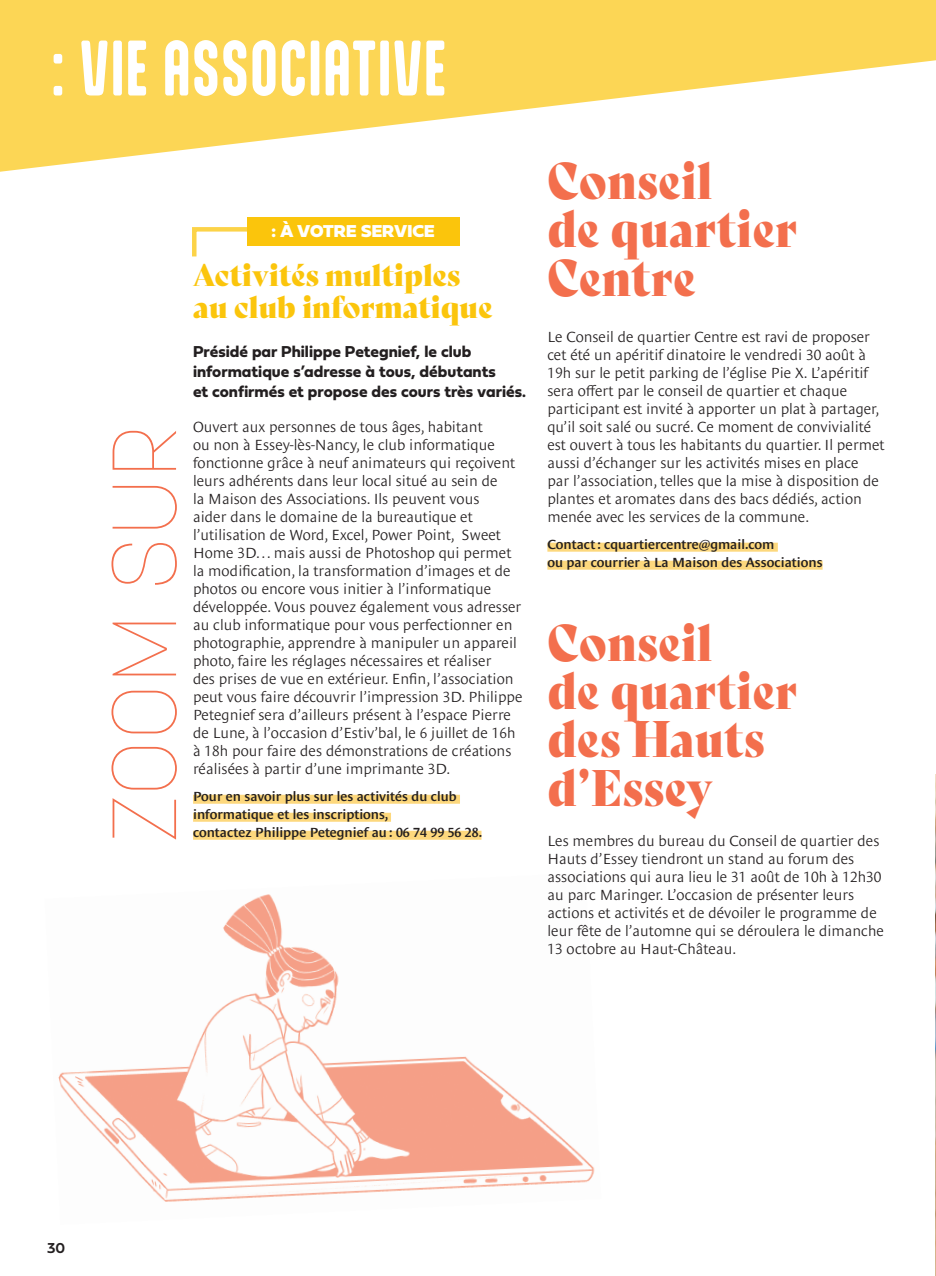
<style>
.page{position:relative;width:936px;height:1276px;background:#fff}
.page>*{position:absolute;margin:0;border:0;box-sizing:border-box;transform-origin:0 0}
.t1{font:100 90px "Korolev";letter-spacing:.03em;color:#f36f4d}
.t2{font:700 66.6px "Aptly";letter-spacing:.02em;color:#fff;scale:.9 1}
.t3{font:49.95px/48.2px "Bely Display";letter-spacing:.01em;color:#f36f4d;scale:.9 1}
.t4{font:30px/31.5px "Bely Display";color:#fbc50c}
.t5{font:18px "Fieldwork Geo Black";color:#fff}
.t6{font:16.5px/19.5px "Fieldwork Geo Bold";color:#231f20}
.t7{font:300 15px/18px "Le Monde Sans Std";color:#231f20}
.t8{font:15px "Fieldwork Geo Demibold";color:#231f20}
.t9{font:600 13.5px/18px "Le Monde Sans Std";color:#231f20}
</style>
<div class="page">
<svg style="left:0;top:0;width:935px;height:172px;fill:#fcd655"></svg>
<img style="left:58px;top:894px;width:537px;height:308px">
<div style="left:193px;top:795px;width:267px;height:9px;background:#fdd87d"></div>
<div style="left:193px;top:813px;width:198px;height:9px;background:#fdd87d"></div>
<div style="left:193px;top:831px;width:288px;height:9px;background:#fdd87d"></div>
<div style="left:547px;top:543px;width:230px;height:9px;background:#fdd87d"></div>
<div style="left:547px;top:561px;width:275px;height:9px;background:#fdd87d"></div>
<div style="left:247px;top:217px;width:212px;height:29px;background:#fbc50c"></div>
<svg style="left:192px;top:227px;width:55px;height:30px"></svg>
<hr style="left:935px;top:0;width:1px;height:1276px;background:#fbc50c">
<img style="left:935px;top:774px;width:1px;height:501px">
<h2 class="t2" style="left:51px;top:27px;width:440px">: VIE ASSOCIATIVE</h2>
<h1 class="t1" style="left:87px;top:842px;width:417px;rotate:-90deg">ZOOM SUR</h1>
<p class="t5" style="left:271px;top:215px;width:164px">: À VOTRE SERVICE</p>
<h3 class="t4" style="left:193px;top:257px;width:301px">Activités multiples au club informatique</h3>
<p class="t6" style="left:193px;top:341px;width:334px">Présidé par Philippe Petegnief, le club informatique s’adresse à tous, débutants<br>et confirmés et propose des cours très variés.</p>
<p class="t7" style="left:193px;top:418px;width:331px">Ouvert aux personnes de tous âges, habitant<br>ou non à Essey-lès-Nancy, le club informatique fonctionne grâce à neuf animateurs qui reçoivent leurs adhérents dans leur local situé au sein de<br>la Maison des Associations. Ils peuvent vous<br>aider dans le domaine de la bureautique et l’utilisation de Word, Excel, Power Point, Sweet Home 3D… mais aussi de Photoshop qui permet la modification, la transformation d’images et de photos ou encore vous initier à l’informatique développée. Vous pouvez également vous adresser au club informatique pour vous perfectionner en photographie, apprendre à manipuler un appareil photo, faire les réglages nécessaires et réaliser<br>des prises de vue en extérieur. Enfin, l’association peut vous faire découvrir l’impression 3D. Philippe Petegnief sera d’ailleurs présent à l’espace Pierre de Lune, à l’occasion d’Estiv’bal, le 6 juillet de 16h à 18h pour faire des démonstrations de créations réalisées à partir d’une imprimante 3D.</p>
<p class="t9" style="left:193px;top:787px;width:290px">Pour en savoir plus sur les activités du club informatique et les inscriptions,<br>contactez Philippe Petegnief au : 06 74 99 56 28.</p>
<h3 class="t3" style="left:547px;top:153px;width:279px">Conseil<br>de quartier<br>Centre</h3>
<p class="t7" style="left:547px;top:328px;width:339px">Le Conseil de quartier Centre est ravi de proposer cet été un apéritif dinatoire le vendredi 30 août à 19h sur le petit parking de l’église Pie X. L’apéritif sera offert par le conseil de quartier et chaque participant est invité à apporter un plat à partager, qu’il soit salé ou sucré. Ce moment de convivialité est ouvert à tous les habitants du quartier. Il permet aussi d’échanger sur les activités mises en place<br>par l’association, telles que la mise à disposition de plantes et aromates dans des bacs dédiés, action menée avec les services de la commune.</p>
<p class="t9" style="left:547px;top:535px;width:277px">Contact : cquartiercentre@gmail.com<br>ou par courrier à La Maison des Associations</p>
<h3 class="t3" style="left:547px;top:614px;width:279px">Conseil<br>de quartier des Hauts d’Essey</h3>
<p class="t7" style="left:547px;top:832px;width:338px">Les membres du bureau du Conseil de quartier des Hauts d’Essey tiendront un stand au forum des associations qui aura lieu le 31 août de 10h à 12h30 au parc Maringer. L’occasion de présenter leurs actions et activités et de dévoiler le programme de leur fête de l’automne qui se déroulera le dimanche 13 octobre au Haut-Château.</p>
<p class="t8" style="left:47px;top:1236px;width:20px">30</p>
</div>
